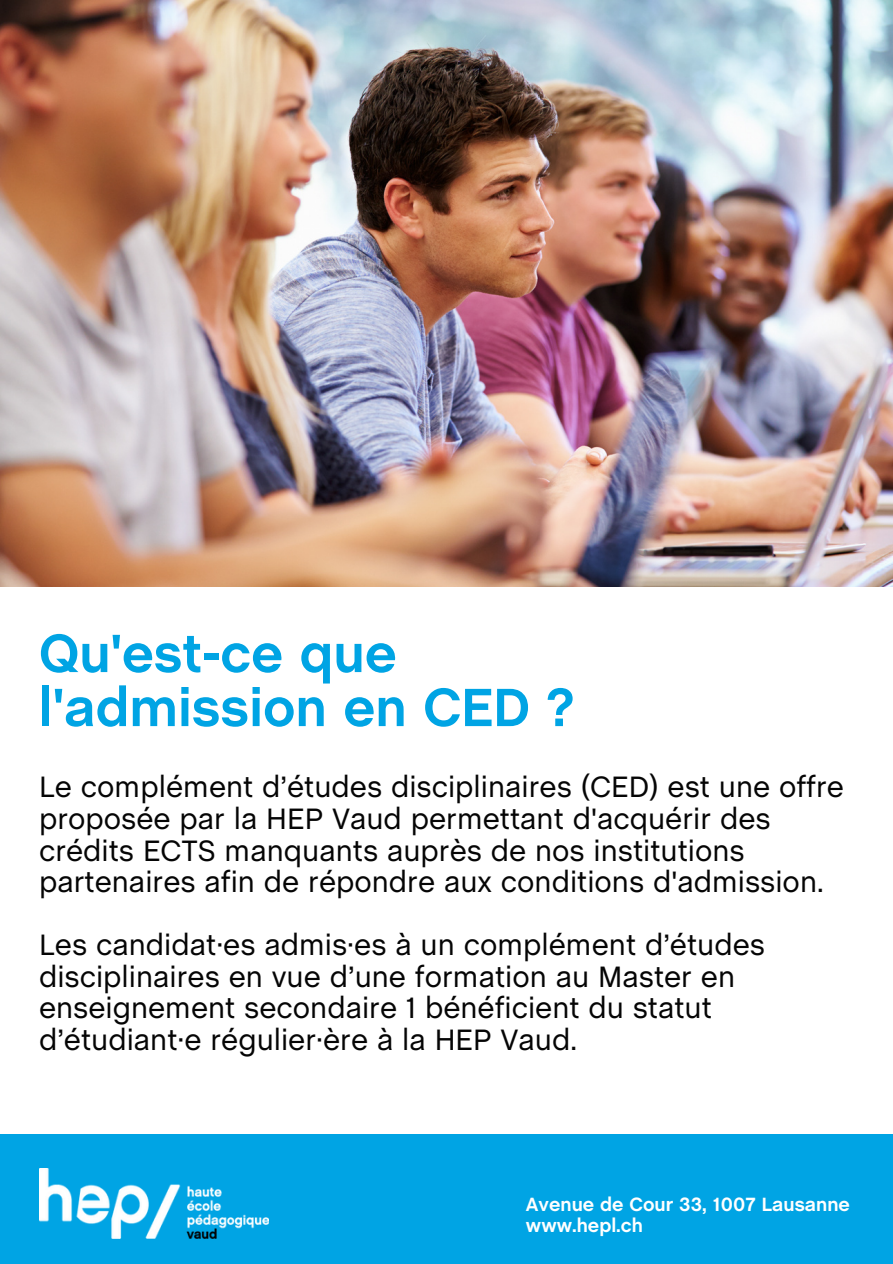
<style>
.page{position:relative;width:893px;height:1264px;background:#fff}
.page>*{position:absolute;margin:0;border:0;box-sizing:border-box;transform-origin:0 0}
.t1{font:700 54.75px/54px "Chalet";color:#00a4e4}
.t2{font:30px/31.5px "Chalet";color:#050505}
.t3{font:700 19.5px "Chalet";color:#fff}
</style>
<div class="page">
<img style="left:0;top:0;width:892px;height:586px">
<div style="left:0;top:1134px;width:892px;height:129px;background:#00a4e4"></div>
<img style="left:39px;top:1168px;width:230px;height:70px">
<h2 class="t1" style="left:39px;top:630px;width:537px">Qu'est-ce que l'admission en CED ?</h2>
<h2 class="t2" style="left:39px;top:773px;width:806px">Le complément d’études disciplinaires (CED) est une offre proposée par la HEP Vaud permettant d'acquérir des crédits ECTS manquants auprès de nos institutions partenaires afin de répondre aux conditions d'admission.</h2>
<p class="t2" style="left:39px;top:931px;width:727px">Les candidat·es admis·es à un complément d’études disciplinaires en vue d’une formation au Master en enseignement secondaire 1 bénéficient du statut d’étudiant·e régulier·ère à la HEP Vaud.</p>
<p class="t3" style="left:526px;top:1196px;width:325px">Avenue de Cour 33, 1007 Lausanne</p>
<p class="t3" style="left:526px;top:1217px;width:119px">www.hepl.ch</p>
</div>
